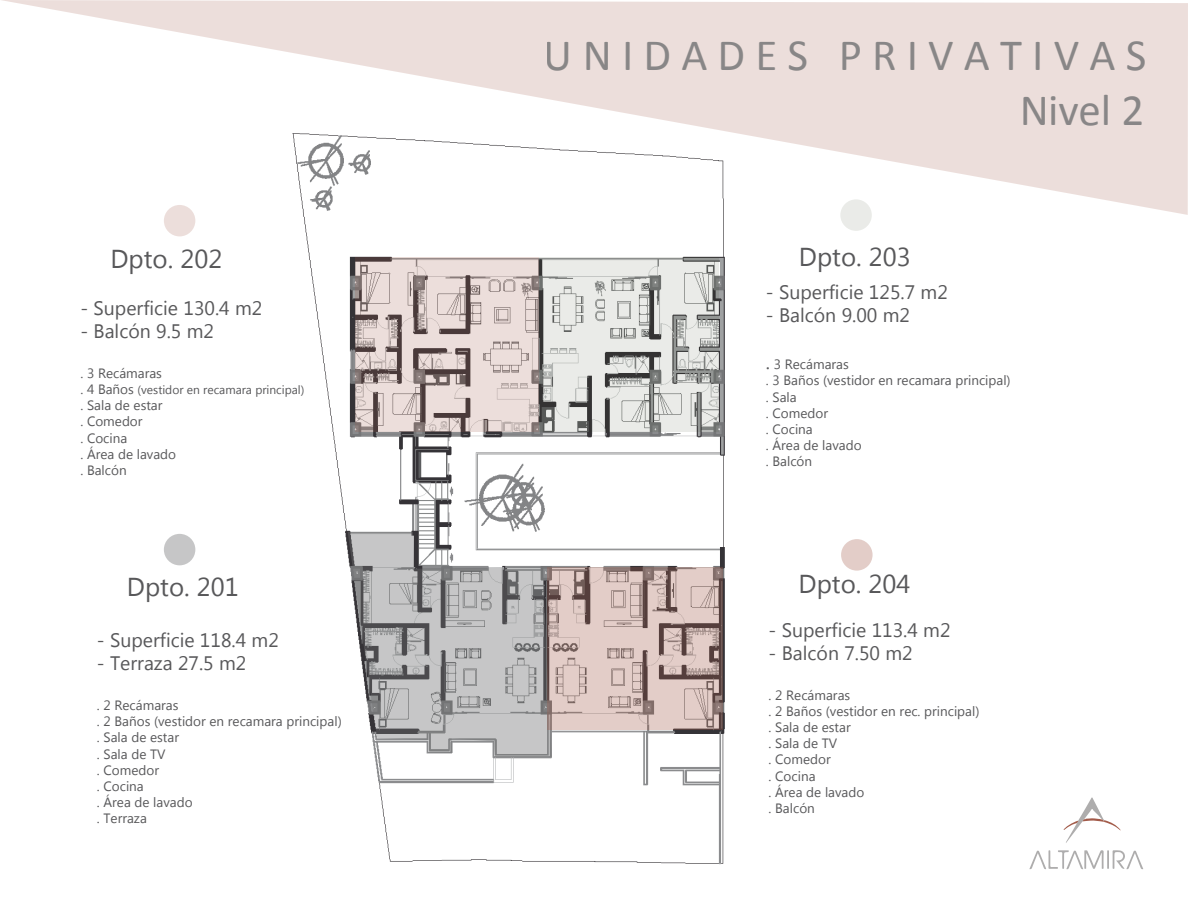
<style>
.page{position:relative;width:1188px;height:918px;background:#fff}
.page>*{position:absolute;margin:0;border:0;box-sizing:border-box;transform-origin:0 0}
.t1{font:45px/54.9px "Calibri";color:#707172;text-align:right}
.t2{font:25.95px "Microsoft Tai Le";color:#58585a}
.t3{font:19.5px "Microsoft Tai Le";color:#58585a}
.t4{font:13.5px/16.2px "Microsoft Tai Le";color:#58585a}
.t5{font:12px "Microsoft Tai Le";color:#58585a}
.s1{font-size:13.5px}
.s2{font-size:19.5px}
</style>
<div class="page">
<img style="left:164px;top:215px;width:689px;height:650px">
<div style="left:164px;top:205px;width:31px;height:31px;background:#ecdedb;border-radius:50%"></div>
<div style="left:840px;top:199px;width:32px;height:32px;background:#eaebe8;border-radius:50%"></div>
<div style="left:164px;top:534px;width:31px;height:31px;background:#c6c6c7;border-radius:50%"></div>
<div style="left:841px;top:539px;width:32px;height:32px;background:#e3cdc8;border-radius:50%"></div>
<svg style="left:348px;top:532px;width:204px;height:225px;fill:#c6c6c7"></svg>
<svg style="left:355px;top:258px;width:184px;height:174px;background:#d2c3c1"></svg>
<svg style="left:539px;top:258px;width:180px;height:174px;background:#c9cac7"></svg>
<svg style="left:548px;top:567px;width:175px;height:163px;background:#c5b0ab"></svg>
<svg style="left:2px;top:0;width:1186px;height:215px;fill:#ede4e1"></svg>
<svg style="left:1029px;top:850px;width:114px;height:20px"></svg>
<svg style="left:1064px;top:797px;width:57px;height:46px"></svg>
<h2 class="t2" style="left:110px;top:244px;width:113px">Dpto. 202</h2>
<h3 class="t3" style="left:80px;top:297px;width:183px">- Superficie 130.4 m2</h3>
<h3 class="t3" style="left:80px;top:320px;width:135px">- Balcón 9.5 m2</h3>
<p class="t4" style="left:80px;top:366px;width:83px">. 3 Recámaras</p>
<p class="t5" style="left:80px;top:383px;width:225px"><span class="s1">. 4 Baños</span> (vestidor en recamara principal)</p>
<p class="t4" style="left:80px;top:398px;width:97px">. Sala de estar<br>. Comedor<br>. Cocina<br>. Área de lavado . Balcón</p>
<h2 class="t2" style="left:127px;top:572px;width:113px">Dpto. 201</h2>
<h3 class="t3" style="left:97px;top:629px;width:183px">- Superficie 118.4 m2</h3>
<h3 class="t3" style="left:97px;top:652px;width:151px">- Terraza 27.5 m2</h3>
<p class="t4" style="left:97px;top:698px;width:246px">. 2 Recámaras<br>. 2 Baños (vestidor en recamara principal) . Sala de estar<br>. Sala de TV<br>. Comedor<br>. Cocina<br>. Área de lavado<br>. Terraza</p>
<h1 class="t1" style="left:544px;top:28px;width:604px">U N I D A D E S P R I V A T I V A S<br>Nivel 2</h1>
<h2 class="t2" style="left:799px;top:242px;width:113px">Dpto. 203</h2>
<h3 class="t3" style="left:766px;top:281px;width:183px">- Superficie 125.7 m2</h3>
<h3 class="t3" style="left:766px;top:304px;width:146px">- Balcón 9.00 m2</h3>
<p class="t4" style="left:766px;top:357px;width:246px"><span class="s2">.</span> 3 Recámaras<br>. 3 Baños (vestidor en recamara principal) . Sala<br>. Comedor<br>. Cocina<br>. Área de lavado<br>. Balcón</p>
<h2 class="t2" style="left:799px;top:569px;width:113px">Dpto. 204</h2>
<h3 class="t3" style="left:769px;top:618px;width:183px">- Superficie 113.4 m2</h3>
<h3 class="t3" style="left:769px;top:642px;width:146px">- Balcón 7.50 m2</h3>
<p class="t4" style="left:769px;top:687px;width:212px">. 2 Recámaras<br>. 2 Baños (vestidor en rec. principal) . Sala de estar<br>. Sala de TV<br>. Comedor<br>. Cocina<br>. Área de lavado<br>. Balcón</p>
</div>
